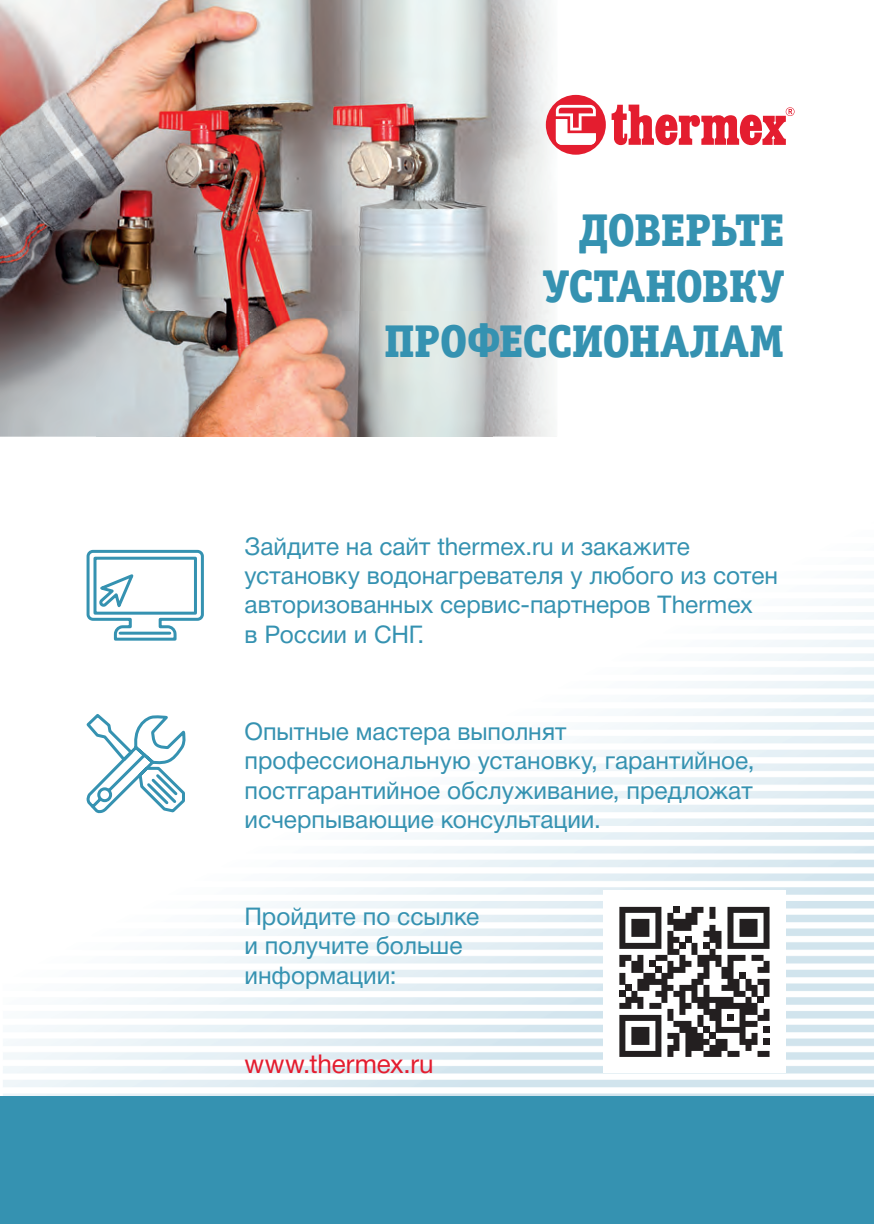
<style>
.page{position:relative;width:874px;height:1225px;background:#fff}
.page>*{position:absolute;margin:0;border:0;box-sizing:border-box;transform-origin:0 0}
.t1{font:46px/55.2px "Officina Serif Extra Bold SCC";letter-spacing:-.005em;color:#3592b1;text-align:right}
.t2{font:26px "Helvetica Neue Cyr";letter-spacing:.005em;color:#e41d2f}
.t3{font:24.4px/29.2px "Helvetica Neue Cyr";color:#3592b1}
</style>
<div class="page">
<div style="left:0;top:1096px;width:873px;height:128px;background:#3592b1"></div>
<img style="left:0;top:0;width:557px;height:437px">
<img style="left:97px;top:0;width:460px;height:436px">
<svg style="left:86px;top:713px;width:100px;height:101px"></svg>
<svg style="left:86px;top:549px;width:118px;height:92px"></svg>
<svg style="left:545px;top:95px;width:60px;height:60px"></svg>
<svg style="left:611px;top:105px;width:183px;height:40px"></svg>
<svg style="left:619px;top:907px;width:150px;height:150px"></svg>
<h1 class="t1" style="left:384px;top:203px;width:401px">ДОВЕРЬТЕ<br>УСТАНОВКУ<br>ПРОФЕССИОНАЛАМ</h1>
<p class="t3" style="left:244px;top:532px;width:535px">Зайдите на сайт thermex.ru и закажите установку водонагревателя у любого из сотен авторизованных сервис-партнеров Thermex<br>в России и СНГ.</p>
<p class="t3" style="left:244px;top:717px;width:511px">Опытные мастера выполнят профессиональную установку, гарантийное, постгарантийное обслуживание, предложат исчерпывающие консультации.</p>
<p class="t3" style="left:244px;top:902px;width:236px">Пройдите по ссылке и получите больше информации:</p>
<p class="t2" style="left:244px;top:1049px;width:190px">www.thermex.ru</p>
</div>
